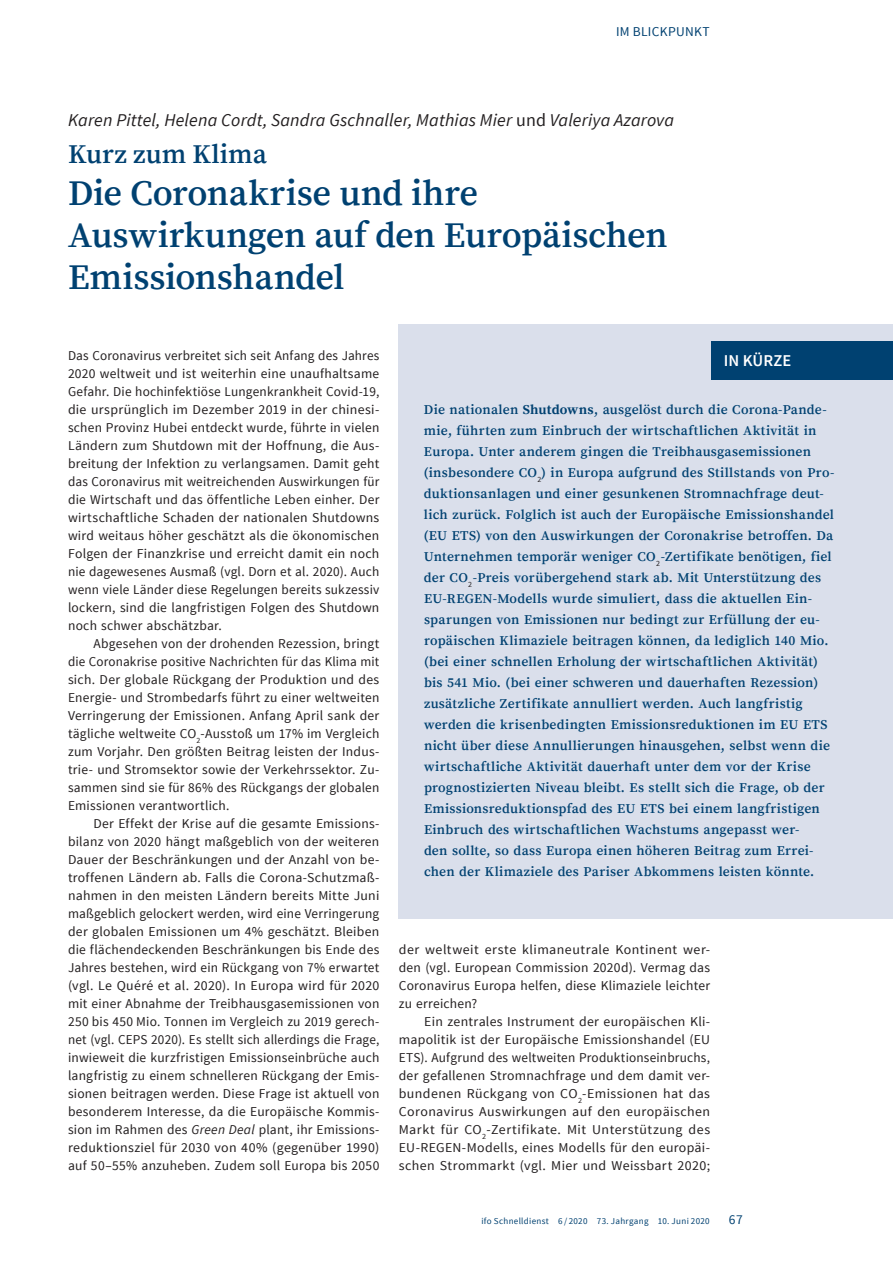
<style>
.page{position:relative;width:893px;height:1263px;background:#fff}
.page>*{position:absolute;margin:0;border:0;box-sizing:border-box;transform-origin:0 0}
.t1{font:600 36px/42px "Source Serif Pro";letter-spacing:-.01em;color:#004171}
.t2{font:600 27px "Source Serif Pro";letter-spacing:.005em;color:#004171}
.t3{font:italic 18px "Source Sans Pro";letter-spacing:.01em;color:#231f20}
.t4{font:600 16.5px "Source Sans Pro";color:#fff}
.t5{font:13.5px/18px "Source Sans Pro";letter-spacing:.02em;color:#231f20;text-align:justify}
.t6{font:600 13.5px/21px "Source Serif Pro";letter-spacing:.015em;color:#004171}
.t7{font:13.5px "Source Sans Pro";letter-spacing:.02em;color:#004171}
.t8{font:9px "Source Sans Pro";letter-spacing:.035em;color:#004171}
.s1{font-style:normal}
.s2{font-style:italic}
.s3{font-weight:700}
</style>
<div class="page">
<div style="left:398px;top:324px;width:495px;height:594px;background:#dadfeb"></div>
<div style="left:711px;top:341px;width:182px;height:38px;background:#004171"></div>
<p class="t7" style="left:616px;top:23px;width:95px">IM BLICKPUNKT</p>
<h3 class="t3" style="left:68px;top:109px;width:608px">Karen Pittel, Helena Cordt, Sandra Gschnaller, Mathias Mier <span class="s1">und</span> Valeriya Azarova</h3>
<h2 class="t2" style="left:68px;top:138px;width:200px">Kurz zum Klima</h2>
<h1 class="t1" style="left:68px;top:174px;width:601px">Die Coronakrise und ihre<br>Auswirkungen auf den Europäischen<br>Emissionshandel</h1>
<p class="t5" style="left:68px;top:347px;width:313px">Das Coronavirus verbreitet sich seit Anfang des Jahres 2020 weltweit und ist weiterhin eine unaufhaltsame Gefahr. Die hochinfektiöse Lungenkrankheit Covid-19, die ursprünglich im Dezember 2019 in der chinesi&shy;schen Provinz Hubei entdeckt wurde, führte in vielen Ländern zum Shutdown mit der Hoffnung, die Aus&shy;breitung der Infektion zu verlangsamen. Damit geht das Coronavirus mit weitreichenden Auswirkungen für die Wirtschaft und das öffentliche Leben einher. Der wirtschaftliche Schaden der nationalen Shutdowns wird weitaus höher geschätzt als die ökonomischen Folgen der Finanzkrise und erreicht damit ein noch nie dagewesenes Ausmaß (vgl. Dorn et al. 2020). Auch wenn viele Länder diese Regelungen bereits sukzessiv lockern, sind die langfristigen Folgen des Shutdown noch schwer abschätzbar.</p>
<p class="t5" style="left:68px;top:635px;width:313px;text-indent:26px">Abgesehen von der drohenden Rezession, bringt die Coronakrise positive Nachrichten für das Klima mit sich. Der globale Rückgang der Produktion und des Energie- und Strombedarfs führt zu einer weltweiten Verringerung der Emissionen. Anfang April sank der tägliche weltweite CO<sub>2</sub>-Ausstoß um 17% im Vergleich zum Vorjahr. Den größten Beitrag leisten der Indus&shy;trie- und Stromsektor sowie der Verkehrssektor. Zu&shy;sammen sind sie für 86% des Rückgangs der globalen Emissionen verantwortlich.</p>
<p class="t5" style="left:68px;top:815px;width:313px;text-indent:26px">Der Effekt der Krise auf die gesamte Emissions&shy;bilanz von 2020 hängt maßgeblich von der weiteren Dauer der Beschränkungen und der Anzahl von be&shy;troffenen Ländern ab. Falls die Corona-Schutzmaß&shy;nahmen in den meisten Ländern bereits Mitte Juni maßgeblich gelockert werden, wird eine Verringerung der globalen Emissionen um 4% geschätzt. Bleiben die flächendeckenden Beschränkungen bis Ende des Jahres bestehen, wird ein Rückgang von 7% erwartet (vgl. Le Quéré et al. 2020). In Europa wird für 2020 mit einer Abnahme der Treibhausgasemissionen von 250 bis 450 Mio. Tonnen im Vergleich zu 2019 gerech&shy;net (vgl. CEPS 2020). Es stellt sich allerdings die Frage, inwieweit die kurzfristigen Emissionseinbrüche auch langfristig zu einem schnelleren Rückgang der Emis&shy;sionen beitragen werden. Diese Frage ist aktuell von besonderem Interesse, da die Europäische Kommis&shy;sion im Rahmen des <span class="s2">Green Deal</span> plant, ihr Emissions&shy;reduktionsziel für 2030 von 40% (gegenüber 1990) auf 50–55% anzuheben. Zudem soll Europa bis 2050</p>
<p class="t4" style="left:724px;top:350px;width:69px">IN KÜRZE</p>
<p class="t6" style="left:424px;top:400px;width:412px">Die nationalen <span class="s3">Shutdowns</span>, ausgelöst durch die Corona-Pande&shy;mie, führten zum Einbruch der wirtschaftlichen Aktivität in Europa. Unter anderem gingen die Treibhausgasemissionen (insbesondere CO<sub>2</sub>) in Europa aufgrund des Stillstands von Pro&shy;duktionsanlagen und einer gesunkenen Stromnachfrage deut&shy;lich zurück. Folglich ist auch der Europäische Emissionshandel (EU ETS) von den Auswirkungen der Coronakrise betroffen. Da Unternehmen temporär weniger CO<sub>2</sub>-Zertifikate benötigen, fiel der CO<sub>2</sub>-Preis vorübergehend stark ab. Mit Unterstützung des EU-REGEN-Modells wurde simuliert, dass die aktuellen Ein&shy;sparungen von Emissionen nur bedingt zur Erfüllung der eu&shy;ropäischen Klimaziele beitragen können, da lediglich 140 Mio. (bei einer schnellen Erholung der wirtschaftlichen Aktivität) bis 541 Mio. (bei einer schweren und dauerhaften Rezession) zusätzliche Zertifikate annulliert werden. Auch langfristig werden die krisenbedingten Emissionsreduktionen im EU ETS nicht über diese Annullierungen hinausgehen, selbst wenn die wirtschaftliche Aktivität dauerhaft unter dem vor der Krise prognostizierten Niveau bleibt. Es stellt sich die Frage, ob der Emissionsreduktionspfad des EU ETS bei einem langfristigen Einbruch des wirtschaftlichen Wachstums angepasst wer-<br>den sollte, so dass Europa einen höheren Beitrag zum Errei&shy;chen der Klimaziele des Pariser Abkommens leisten könnte.</p>
<p class="t5" style="left:399px;top:941px;width:313px">der weltweit erste klimaneutrale Kontinent wer&shy;den (vgl. European Commission 2020d). Vermag das Coronavirus Europa helfen, diese Klimaziele leichter zu erreichen?</p>
<p class="t5" style="left:399px;top:1013px;width:313px;text-indent:26px">Ein zentrales Instrument der europäischen Kli&shy;mapolitik ist der Europäische Emissionshandel (EU ETS). Aufgrund des weltweiten Produktionseinbruchs, der gefallenen Stromnachfrage und dem damit ver&shy;bundenen Rückgang von CO<sub>2</sub>-Emissionen hat das Coronavirus Auswirkungen auf den europäischen Markt für CO<sub>2</sub>-Zertifikate. Mit Unterstützung des EU-REGEN-Modells, eines Modells für den europäi&shy;schen Strommarkt (vgl. Mier und Weissbart 2020;</p>
<p class="t8" style="left:481px;top:1215px;width:230px">ifo Schnelldienst 6 / 2020 73. Jahrgang 10. Juni 2020</p>
<p class="t7" style="left:729px;top:1211px;width:15px">67</p>
</div>
